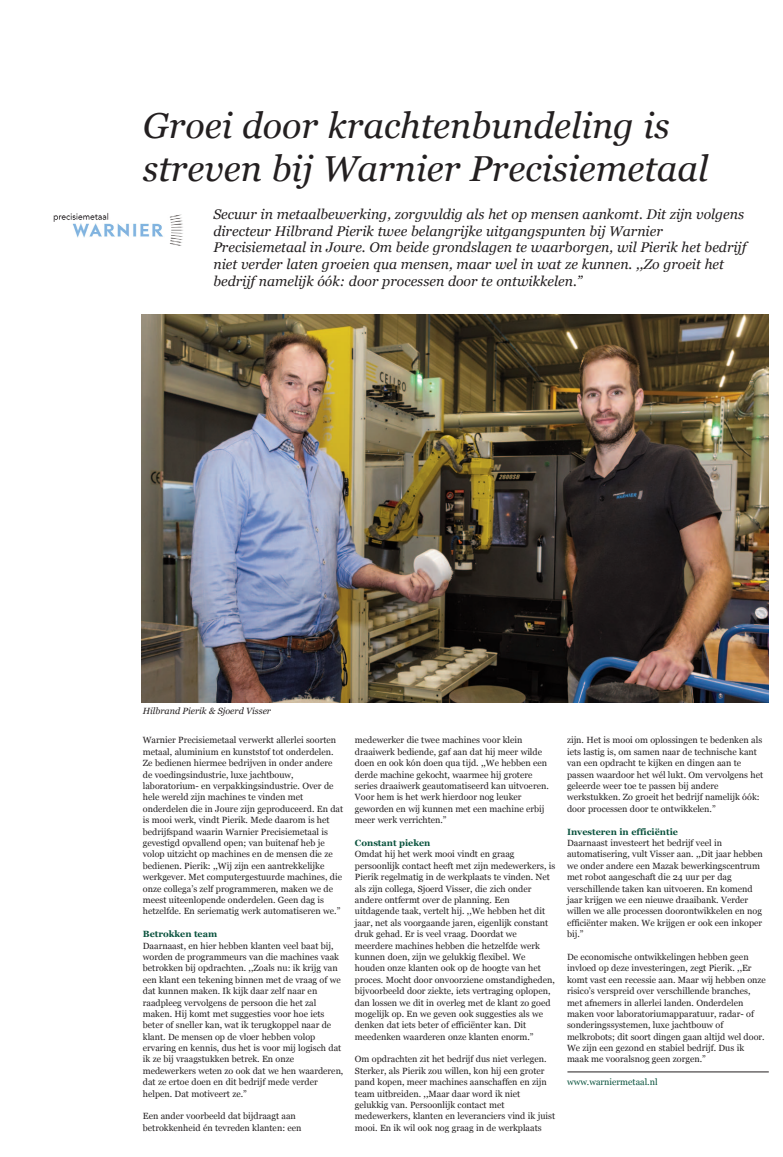
<style>
.page{position:relative;width:783px;height:1157px;background:#fff}
.page>*{position:absolute;margin:0;border:0;box-sizing:border-box;transform-origin:0 0}
.t1{font:italic 36px/43.2px "Georgia";color:#231f20}
.t2{font:italic 14px/16.8px "Georgia";color:#231f20}
.t3{font:9px/11.4px "Georgia";color:#231f20}
.t4{font:700 9px "Georgia";color:#08513c}
.t5{font:italic 9px "Georgia";color:#231f20}
.t6{font:9px "Georgia";color:#08513c}
</style>
<div class="page">
<hr style="left:567px;top:1071px;width:201px;height:1px;background:#231f20">
<img style="left:142px;top:314px;width:626px;height:389px">
<img style="left:53px;top:213px;width:130px;height:33px">
<p class="t1" style="left:143px;top:104px;width:567px">Groei door krachtenbundeling is streven bij Warnier Precisiemetaal</p>
<p class="t2" style="left:213px;top:205px;width:534px">Secuur in metaalbewerking, zorgvuldig als het op mensen aankomt. Dit zijn volgens directeur Hilbrand Pierik twee belangrijke uitgangspunten bij Warnier Precisiemetaal in Joure. Om beide grondslagen te waarborgen, wil Pierik het bedrijf niet verder laten groeien qua mensen, maar wel in wat ze kunnen. ,,Zo groeit het bedrijf namelijk óók: door processen door te ontwikkelen.”</p>
<p class="t5" style="left:143px;top:705px;width:130px">Hilbrand Pierik &amp; Sjoerd Visser</p>
<p class="t3" style="left:143px;top:734px;width:202px">Warnier Precisiemetaal verwerkt allerlei soorten metaal, aluminium en kunststof tot onderdelen.<br>Ze bedienen hiermee bedrijven in onder andere de voedingsindustrie, luxe jachtbouw, laboratorium- en verpakkingsindustrie. Over de hele wereld zijn machines te vinden met onderdelen die in Joure zijn geproduceerd. En dat is mooi werk, vindt Pierik. Mede daarom is het bedrijfspand waarin Warnier Precisiemetaal is gevestigd opvallend open; van buitenaf heb je volop uitzicht op machines en de mensen die ze bedienen. Pierik: ,,Wij zijn een aantrekkelijke werkgever. Met computergestuurde machines, die onze collega’s zelf programmeren, maken we de meest uiteenlopende onderdelen. Geen dag is hetzelfde. En seriematig werk automatiseren we.”</p>
<p class="t4" style="left:143px;top:929px;width:76px">Betrokken team</p>
<p class="t3" style="left:143px;top:939px;width:202px">Daarnaast, en hier hebben klanten veel baat bij, worden de programmeurs van die machines vaak betrokken bij opdrachten. ,,Zoals nu: ik krijg van een klant een tekening binnen met de vraag of we dat kunnen maken. Ik kijk daar zelf naar en raadpleeg vervolgens de persoon die het zal maken. Hij komt met suggesties voor hoe iets beter of sneller kan, wat ik terugkoppel naar de klant. De mensen op de vloer hebben volop ervaring en kennis, dus het is voor mij logisch dat ik ze bij vraagstukken betrek. En onze medewerkers weten zo ook dat we hen waarderen, dat ze ertoe doen en dit bedrijf mede verder helpen. Dat motiveert ze.”</p>
<p class="t3" style="left:143px;top:1110px;width:160px">Een ander voorbeeld dat bijdraagt aan betrokkenheid én tevreden klanten: een</p>
<p class="t3" style="left:355px;top:734px;width:195px">medewerker die twee machines voor klein draaiwerk bediende, gaf aan dat hij meer wilde doen en ook kón doen qua tijd. ,,We hebben een derde machine gekocht, waarmee hij grotere series draaiwerk geautomatiseerd kan uitvoeren.<br>Voor hem is het werk hierdoor nog leuker geworden en wij kunnen met een machine erbij meer werk verrichten.”</p>
<p class="t4" style="left:355px;top:837px;width:77px">Constant pieken</p>
<p class="t3" style="left:355px;top:848px;width:202px">Omdat hij het werk mooi vindt en graag persoonlijk contact heeft met zijn medewerkers, is Pierik regelmatig in de werkplaats te vinden. Net als zijn collega, Sjoerd Visser, die zich onder andere ontfermt over de planning. Een uitdagende taak, vertelt hij. ,,We hebben het dit jaar, net als voorgaande jaren, eigenlijk constant druk gehad. Er is veel vraag. Doordat we meerdere machines hebben die hetzelfde werk kunnen doen, zijn we gelukkig flexibel. We houden onze klanten ook op de hoogte van het proces. Mocht door onvoorziene omstandigheden, bijvoorbeeld door ziekte, iets vertraging oplopen, dan lossen we dit in overleg met de klant zo goed mogelijk op. En we geven ook suggesties als we denken dat iets beter of efficiënter kan. Dit meedenken waarderen onze klanten enorm.”</p>
<p class="t3" style="left:355px;top:1053px;width:202px">Om opdrachten zit het bedrijf dus niet verlegen.<br>Sterker, als Pierik zou willen, kon hij een groter pand kopen, meer machines aanschaffen en zijn team uitbreiden. ,,Maar daar word ik niet gelukkig van. Persoonlijk contact met medewerkers, klanten en leveranciers vind ik juist mooi. En ik wil ook nog graag in de werkplaats</p>
<p class="t3" style="left:567px;top:734px;width:197px">zijn. Het is mooi om oplossingen te bedenken als iets lastig is, om samen naar de technische kant van een opdracht te kijken en dingen aan te passen waardoor het wél lukt. Om vervolgens het geleerde weer toe te passen bij andere werkstukken. Zo groeit het bedrijf namelijk óók: door processen door te ontwikkelen.”</p>
<p class="t4" style="left:567px;top:826px;width:112px">Investeren in efficiëntie</p>
<p class="t3" style="left:567px;top:837px;width:197px">Daarnaast investeert het bedrijf veel in automatisering, vult Visser aan. ,,Dit jaar hebben we onder andere een Mazak bewerkingscentrum met robot aangeschaft die 24 uur per dag verschillende taken kan uitvoeren. En komend jaar krijgen we een nieuwe draaibank. Verder willen we alle processen doorontwikkelen en nog efficiënter maken. We krijgen er ook een inkoper bij.”</p>
<p class="t3" style="left:567px;top:951px;width:200px">De economische ontwikkelingen hebben geen invloed op deze investeringen, zegt Pierik. ,,Er komt vast een recessie aan. Maar wij hebben onze risico’s verspreid over verschillende branches, met afnemers in allerlei landen. Onderdelen maken voor laboratoriumapparatuur, radar- of sonderingssystemen, luxe jachtbouw of melkrobots; dit soort dingen gaan altijd wel door.<br>We zijn een gezond en stabiel bedrijf. Dus ik maak me vooralsnog geen zorgen.”</p>
<p class="t6" style="left:567px;top:1077px;width:92px">www.warniermetaal.nl</p>
</div>
